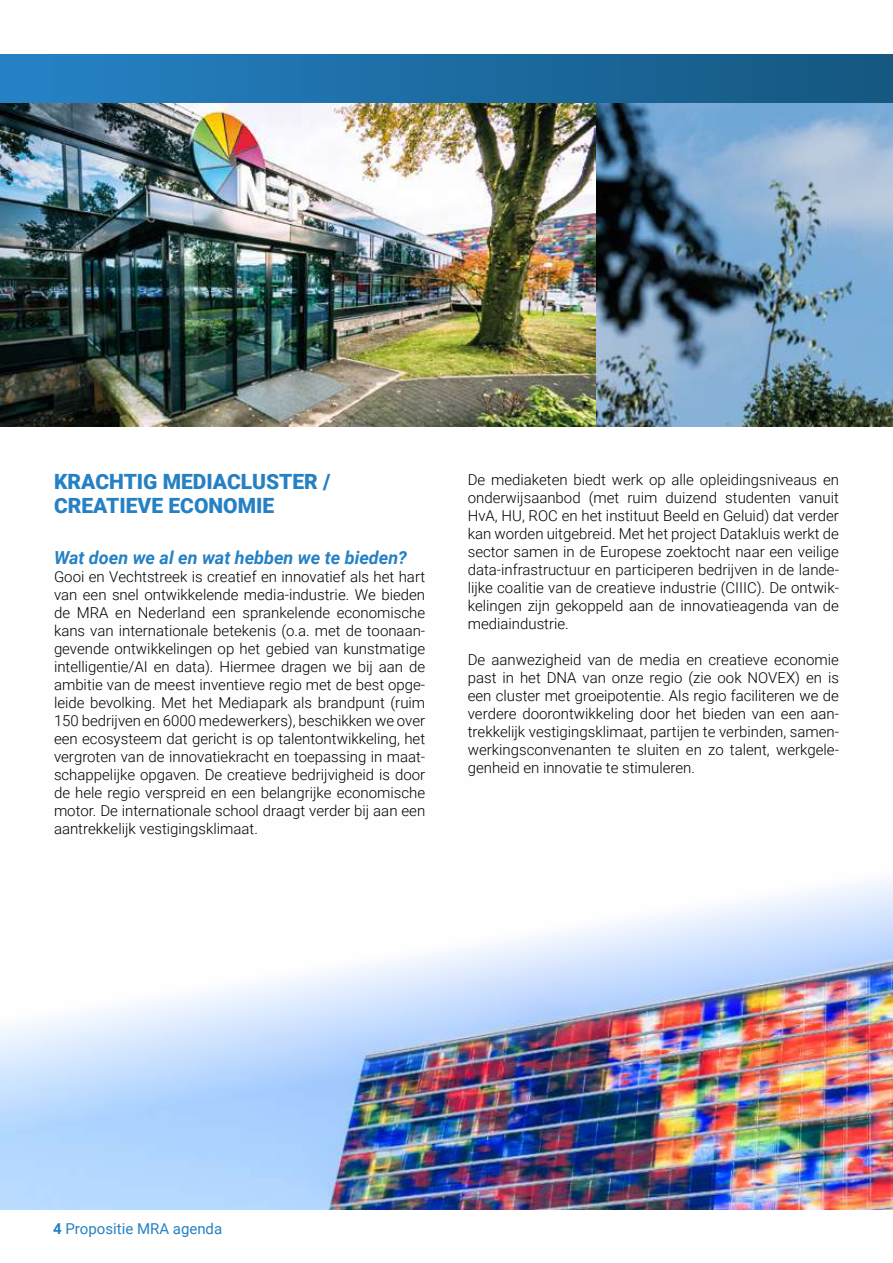
<style>
.page{position:relative;width:893px;height:1263px;background:#fff}
.page>*{position:absolute;margin:0;border:0;box-sizing:border-box;transform-origin:0 0}
.t1{font:900 21px/24px "Roboto";color:#2581c4}
.t2{font:italic 700 18px "Roboto";color:#2581c4}
.t3{font:300 15px/18px "Roboto";color:#000;text-align:justify}
.t4{font:15px "Roboto";color:#2581c4}
.s1{font-weight:700}
</style>
<div class="page">
<div style="left:0;top:54px;width:893px;height:49px;background:linear-gradient(to right,#2683c6,#155780)"></div>
<img style="left:0;top:104px;width:893px;height:322px">
<img style="left:0;top:879px;width:893px;height:330px">
<h1 class="t1" style="left:54px;top:469px;width:278px">KRACHTIG MEDIACLUSTER /<br>CREATIEVE ECONOMIE</h1>
<p class="t2" style="left:54px;top:545px;width:354px">Wat doen we al en wat hebben we te bieden?</p>
<p class="t3" style="left:54px;top:567px;width:373px">Gooi en Vechtstreek is creatief en innovatief als het hart van een snel ontwikkelende media-industrie. We bieden de MRA en Nederland een sprankelende economische kans van internationale betekenis (o.a. met de toonaan&shy;gevende ontwikkelingen op het gebied van kunstmatige intelligentie/AI en data). Hiermee dragen we bij aan de ambitie van de meest inventieve regio met de best opge&shy;leide bevolking. Met het Mediapark als brandpunt (ruim 150 bedrijven en 6000 medewerkers), beschikken we over een ecosysteem dat gericht is op talentontwikkeling, het vergroten van de innovatiekracht en toepassing in maat&shy;schappelijke opgaven. De creatieve bedrijvigheid is door de hele regio verspreid en een belangrijke economische motor. De internationale school draagt verder bij aan een aantrekkelijk vestigingsklimaat.</p>
<p class="t3" style="left:468px;top:470px;width:373px">De mediaketen biedt werk op alle opleidingsniveaus en onderwijsaanbod (met ruim duizend studenten vanuit HvA, HU, ROC en het instituut Beeld en Geluid) dat verder kan worden uitgebreid. Met het project Datakluis werkt de sector samen in de Europese zoektocht naar een veilige data-infrastructuur en participeren bedrijven in de lande&shy;lijke coalitie van de creatieve industrie (CIIIC). De ontwik&shy;kelingen zijn gekoppeld aan de innovatieagenda van de mediaindustrie.</p>
<p class="t3" style="left:468px;top:650px;width:373px">De aanwezigheid van de media en creatieve economie past in het DNA van onze regio (zie ook NOVEX) en is een cluster met groeipotentie. Als regio faciliteren we de verdere doorontwikkeling door het bieden van een aan&shy;trekkelijk vestigingsklimaat, partijen te verbinden, samen&shy;werkingsconvenanten te sluiten en zo talent, werkgele&shy;genheid en innovatie te stimuleren.</p>
<p class="t4" style="left:53px;top:1218px;width:171px"><span class="s1">4</span> Propositie MRA agenda</p>
</div>
